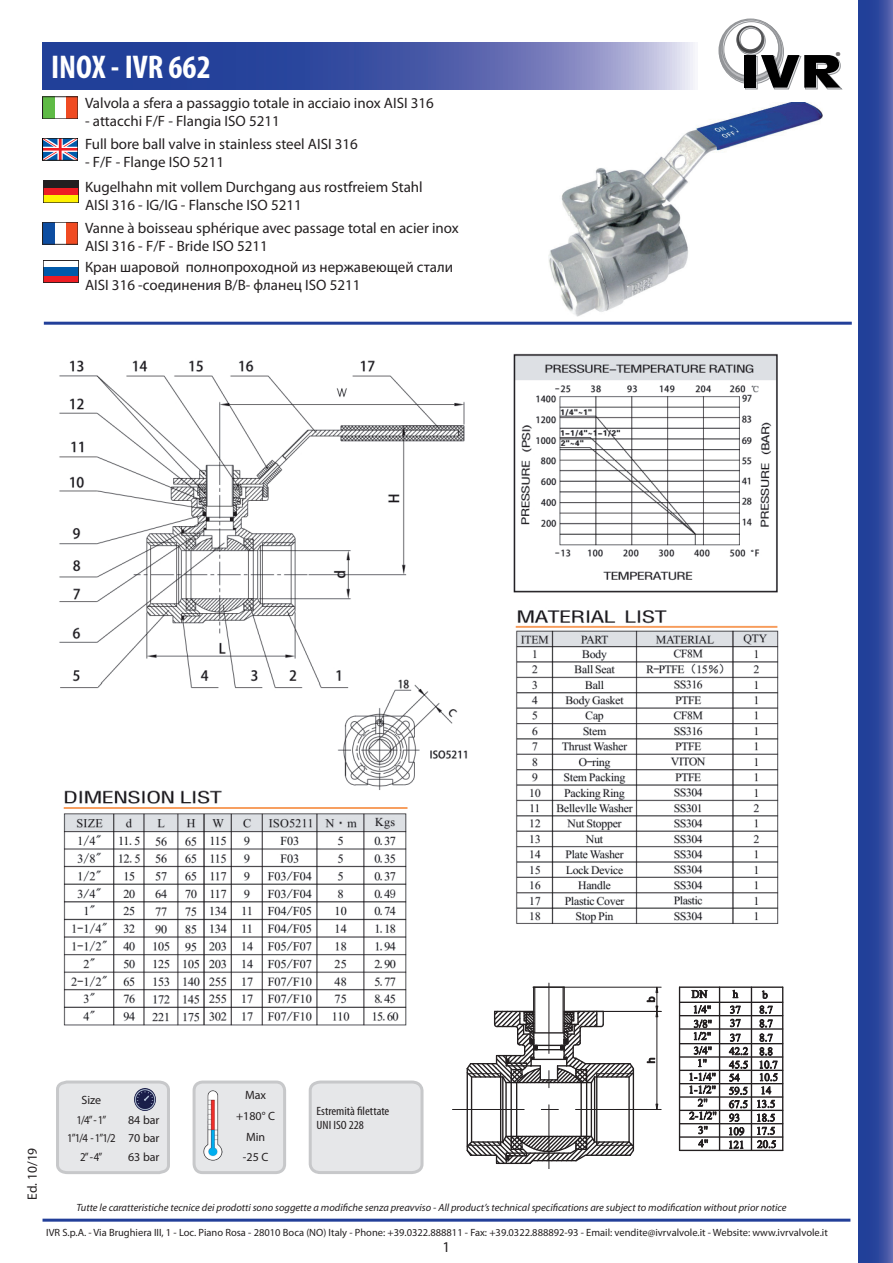
<style>
.page{position:relative;width:893px;height:1263px;background:#fff}
.page>*{position:absolute;margin:0;border:0;box-sizing:border-box;transform-origin:0 0}
.t1{font:700 condensed 33px "Myriad Pro";color:#fff}
.t2{font:15px/18px "Myriad Pro";color:#231f20}
.t3{font:13.5px "Myriad Pro";color:#231f20}
.t4{font:12px/20.9px "Myriad Pro";color:#231f20;text-align:center}
.t5{font:condensed 12px/14.4px "Myriad Pro";color:#231f20;scale:1.1 1}
.t6{font:12px "Myriad Pro";color:#231f20;scale:.9 1}
.t7{font:700 11.55px "Myriad Pro";color:#231f20}
.t8{font:10.5px "Myriad Pro";color:#231f20}
.t9{font:italic 10.5px "Myriad Pro";color:#231f20}
</style>
<div class="page">
<svg style="left:859px;top:0;width:34px;height:1263px"></svg>
<hr style="left:43px;top:1219px;width:807px;height:3px;background:#223f99">
<svg style="left:718px;top:19px;width:124px;height:70px"></svg>
<svg style="left:43px;top:43px;width:652px;height:46px"></svg>
<hr style="left:44px;top:322px;width:808px;height:3px;background:#223f99">
<img style="left:549px;top:102px;width:273px;height:215px">
<img style="left:59px;top:353px;width:725px;height:700px">
<div style="left:194px;top:1082px;width:91px;height:90px;background:#e6e7e9;border-radius:9px"></div>
<img style="left:203px;top:1090px;width:20px;height:71px">
<div style="left:193px;top:1080px;width:93px;height:94px;border:3px solid #c7c8ca;border-radius:9px"></div>
<svg style="left:56px;top:1080px;width:114px;height:94px"></svg>
<div style="left:43px;top:267px;width:36px;height:9px;background:#015aaa"></div>
<div style="left:43px;top:276px;width:36px;height:7px;background:#ee1d23"></div>
<div style="left:43px;top:260px;width:36px;height:23px;border:1px solid #231f20"></div>
<div style="left:43px;top:181px;width:36px;height:7px;background:#231f20"></div>
<div style="left:43px;top:188px;width:36px;height:7px;background:#ee1d23"></div>
<div style="left:43px;top:195px;width:36px;height:8px;background:#fff101"></div>
<div style="left:43px;top:181px;width:36px;height:22px;border:1px solid #231f20"></div>
<div style="left:66px;top:97px;width:12px;height:22px;background:#f04b22"></div>
<div style="left:43px;top:97px;width:12px;height:22px;background:#5fbb46"></div>
<svg style="left:45px;top:140px;width:31px;height:18px"></svg>
<div style="left:66px;top:222px;width:12px;height:22px;background:#f04b22"></div>
<div style="left:43px;top:222px;width:12px;height:22px;background:#0d4da1"></div>
<svg style="left:308px;top:1080px;width:116px;height:94px"></svg>
<svg style="left:692px;top:990px;width:15px;height:8px"></svg>
<hr style="left:679px;top:987px;width:1px;height:163px;background:#231f20">
<svg style="left:729px;top:1141px;width:14px;height:7px"></svg>
<hr style="left:680px;top:1150px;width:103px;height:1px;background:#231f20">
<svg style="left:729px;top:1127px;width:15px;height:8px"></svg>
<svg style="left:729px;top:1114px;width:10px;height:7px"></svg>
<svg style="left:757px;top:1114px;width:18px;height:7px"></svg>
<svg style="left:757px;top:1127px;width:19px;height:21px"></svg>
<hr style="left:680px;top:1110px;width:103px;height:1px;background:#231f20">
<hr style="left:680px;top:1096px;width:103px;height:2px;background:#231f20">
<svg style="left:733px;top:990px;width:5px;height:8px"></svg>
<svg style="left:762px;top:991px;width:5px;height:7px"></svg>
<svg style="left:730px;top:1034px;width:10px;height:7px"></svg>
<svg style="left:729px;top:1061px;width:19px;height:7px"></svg>
<svg style="left:729px;top:1047px;width:19px;height:8px"></svg>
<svg style="left:760px;top:1047px;width:12px;height:8px"></svg>
<svg style="left:760px;top:1034px;width:12px;height:7px"></svg>
<hr style="left:680px;top:1043px;width:103px;height:1px;background:#231f20">
<svg style="left:729px;top:1087px;width:18px;height:21px"></svg>
<svg style="left:757px;top:1100px;width:18px;height:8px"></svg>
<hr style="left:680px;top:1083px;width:103px;height:1px;background:#231f20">
<hr style="left:680px;top:1070px;width:103px;height:1px;background:#231f20">
<hr style="left:680px;top:1056px;width:103px;height:2px;background:#231f20">
<hr style="left:782px;top:987px;width:1px;height:163px;background:#231f20">
<hr style="left:751px;top:987px;width:1px;height:163px;background:#231f20">
<svg style="left:729px;top:1074px;width:11px;height:7px"></svg>
<hr style="left:719px;top:987px;width:1px;height:163px;background:#231f20">
<svg style="left:760px;top:1061px;width:17px;height:33px"></svg>
<hr style="left:535px;top:987px;width:1px;height:46px;background:#231f20">
<hr style="left:534px;top:986px;width:30px;height:2px;background:#231f20">
<hr style="left:563px;top:987px;width:2px;height:72px;background:#231f20">
<hr style="left:533px;top:987px;width:1px;height:72px;background:#231f20">
<hr style="left:549px;top:983px;width:1px;height:70px;background:#231f20">
<hr style="left:549px;top:1105px;width:1px;height:63px;background:#231f20">
<hr style="left:452px;top:1109px;width:72px;height:1px;background:#231f20">
<hr style="left:680px;top:1123px;width:103px;height:1px;background:#231f20">
<hr style="left:680px;top:1136px;width:103px;height:2px;background:#231f20">
<svg style="left:465px;top:1009px;width:170px;height:156px"></svg>
<hr style="left:572px;top:1011px;width:89px;height:1px;background:#231f20">
<hr style="left:616px;top:1109px;width:45px;height:1px;background:#231f20">
<hr style="left:657px;top:1017px;width:1px;height:87px;background:#231f20">
<svg style="left:647px;top:1058px;width:8px;height:5px"></svg>
<hr style="left:533px;top:987px;width:128px;height:1px;background:#231f20">
<svg style="left:647px;top:987px;width:11px;height:30px"></svg>
<hr style="left:680px;top:986px;width:103px;height:2px;background:#231f20">
<hr style="left:680px;top:1002px;width:103px;height:1px;background:#231f20">
<hr style="left:680px;top:1028px;width:103px;height:2px;background:#231f20">
<hr style="left:680px;top:1015px;width:103px;height:1px;background:#231f20">
<svg style="left:760px;top:1006px;width:12px;height:7px"></svg>
<svg style="left:760px;top:1019px;width:12px;height:8px"></svg>
<svg style="left:730px;top:1006px;width:10px;height:7px"></svg>
<svg style="left:690px;top:1046px;width:25px;height:47px"></svg>
<svg style="left:694px;top:1019px;width:17px;height:21px"></svg>
<svg style="left:694px;top:1005px;width:17px;height:8px"></svg>
<svg style="left:698px;top:1126px;width:10px;height:21px"></svg>
<svg style="left:689px;top:1099px;width:27px;height:20px"></svg>
<svg style="left:730px;top:1019px;width:10px;height:8px"></svg>
<h1 class="t1" style="left:51px;top:47px;width:161px">INOX - IVR 662</h1>
<p class="t2" style="left:85px;top:94px;width:350px">Valvola a sfera a passaggio totale in acciaio inox AISI 316</p>
<p class="t2" style="left:85px;top:112px;width:196px">- attacchi F/F - Flangia ISO 5211</p>
<p class="t2" style="left:85px;top:135px;width:274px">Full bore ball valve in stainless steel AISI 316</p>
<p class="t2" style="left:85px;top:153px;width:141px">- F/F - Flange ISO 5211</p>
<p class="t2" style="left:85px;top:178px;width:339px">Kugelhahn mit vollem Durchgang aus rostfreiem Stahl<br>AISI 316 - IG/IG - Flansche ISO 5211</p>
<p class="t2" style="left:85px;top:219px;width:375px">Vanne à boisseau sphérique avec passage total en acier inox<br>AISI 316 - F/F - Bride ISO 5211</p>
<p class="t2" style="left:85px;top:257px;width:369px">Кран шаровой полнопроходной из нержавеющей стали<br>AISI 316 -соединения В/В- фланец ISO 5211</p>
<p class="t7" style="left:835px;top:49px;width:7px">®</p>
<p class="t3" style="left:24px;top:1199px;width:54px;rotate:-90deg">Ed. 10/19</p>
<p class="t4" style="left:76px;top:1090px;width:31px;line-height:19.8px">Size<br>1/4” - 1”</p>
<p class="t4" style="left:128px;top:1109px;width:33px">84 bar</p>
<p class="t6" style="left:67px;top:1131px;width:104px">1”1/4 - 1”1/2 70 bar</p>
<p class="t6" style="left:80px;top:1149px;width:26px">2” - 4”</p>
<p class="t4" style="left:128px;top:1146px;width:33px">63 bar</p>
<p class="t4" style="left:236px;top:1084px;width:40px">Max +180° C<br>Min<br>-25 C</p>
<p class="t5" style="left:317px;top:1104px;width:68px">Estremità filettate<br>UNI ISO 228</p>
<p class="t9" style="left:77px;top:1201px;width:712px">Tutte le caratteristiche tecnice dei prodotti sono soggette a modifiche senza preavviso - All product’s technical specifications are subject to modification without prior notice</p>
<p class="t8" style="left:46px;top:1225px;width:783px">IVR S.p.A. - Via Brughiera III, 1 - Loc. Piano Rosa - 28010 Boca (NO) Italy - Phone: +39.0322.888811 - Fax: +39.0322.888892-93 - Email: vendite@ivrvalvole.it - Website: www.ivrvalvole.it</p>
<p class="t2" style="left:443px;top:1237px;width:9px">1</p>
</div>
